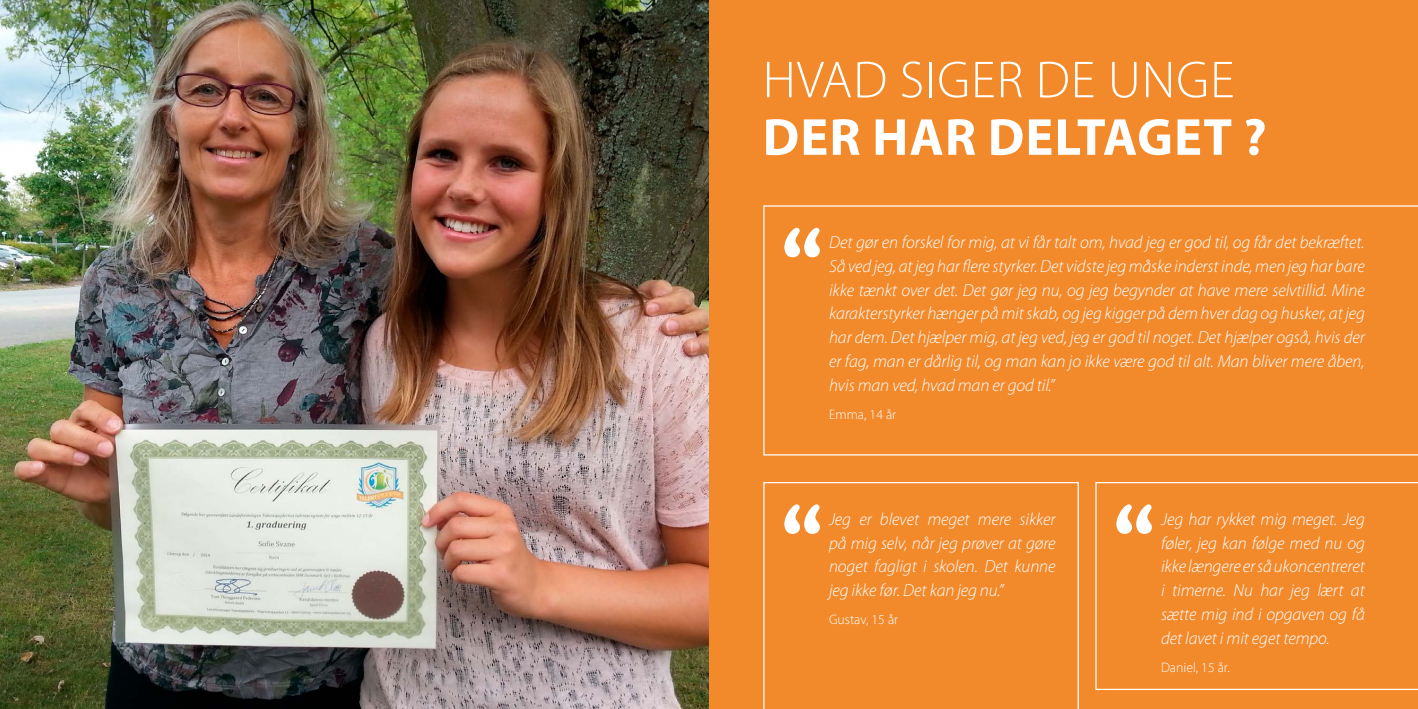
<style>
.page{position:relative;width:1418px;height:709px;background:#fff}
.page>*{position:absolute;margin:0;border:0;box-sizing:border-box;transform-origin:0 0}
.t1{font:800 86.5px "Barmeno";color:#fff}
.t2{font:300 52.5px "Myriad Pro";letter-spacing:.02em;color:#fff}
.t3{font:700 52.5px "Myriad Pro";letter-spacing:.02em;color:#fff}
.t4{font:italic 300 17.5px/23.8px "Myriad Pro";letter-spacing:-.005em;color:#fff;text-align:justify}
.t5{font:300 13.75px "Myriad Pro";color:#fff}
</style>
<div class="page">
<img style="left:0;top:0;width:709px;height:709px">
<div style="left:709px;top:0;width:708px;height:709px;background:#f28a2c"></div>
<svg style="left:763px;top:205px;width:654px;height:250px"></svg>
<svg style="left:763px;top:482px;width:315px;height:227px"></svg>
<svg style="left:1095px;top:482px;width:322px;height:208px"></svg>
<h2 class="t2" style="left:762px;top:51px;width:473px">HVAD SIGER DE UNGE</h2>
<h2 class="t3" style="left:762px;top:108px;width:505px">DER HAR DELTAGET ?</h2>
<h1 class="t1" style="left:781px;top:208px;width:43px">“</h1>
<p class="t4" style="left:829px;top:231px;width:537px">Det gør en forskel for mig, at vi får talt om, hvad jeg er god til, og får det bekræftet.<br>Så ved jeg, at jeg har flere styrker. Det vidste jeg måske inderst inde, men jeg har bare ikke tænkt over det. Det gør jeg nu, og jeg begynder at have mere selvtillid. Mine karakterstyrker hænger på mit skab, og jeg kigger på dem hver dag og husker, at jeg har dem. Det hjælper mig, at jeg ved, jeg er god til noget. Det hjælper også, hvis der er fag, man er dårlig til, og man kan jo ikke være god til alt. Man bliver mere åben, hvis man ved, hvad man er god til.”</p>
<p class="t5" style="left:829px;top:407px;width:69px">Emma, 14 år</p>
<h1 class="t1" style="left:781px;top:485px;width:43px">“</h1>
<h1 class="t1" style="left:1113px;top:485px;width:43px">“</h1>
<p class="t4" style="left:829px;top:507px;width:228px">Jeg er blevet meget mere sikker på mig selv, når jeg prøver at gøre noget fagligt i skolen. Det kunne jeg ikke før. Det kan jeg nu.”</p>
<p class="t5" style="left:829px;top:612px;width:71px">Gustav, 15 år</p>
<p class="t4" style="left:1161px;top:507px;width:205px">Jeg har rykket mig meget. Jeg føler, jeg kan følge med nu og ikke længere er så ukoncentreret i timerne. Nu har jeg lært at sætte mig ind i opgaven og få det lavet i mit eget tempo.</p>
<p class="t5" style="left:1161px;top:659px;width:70px">Daniel, 15 år.</p>
</div>
